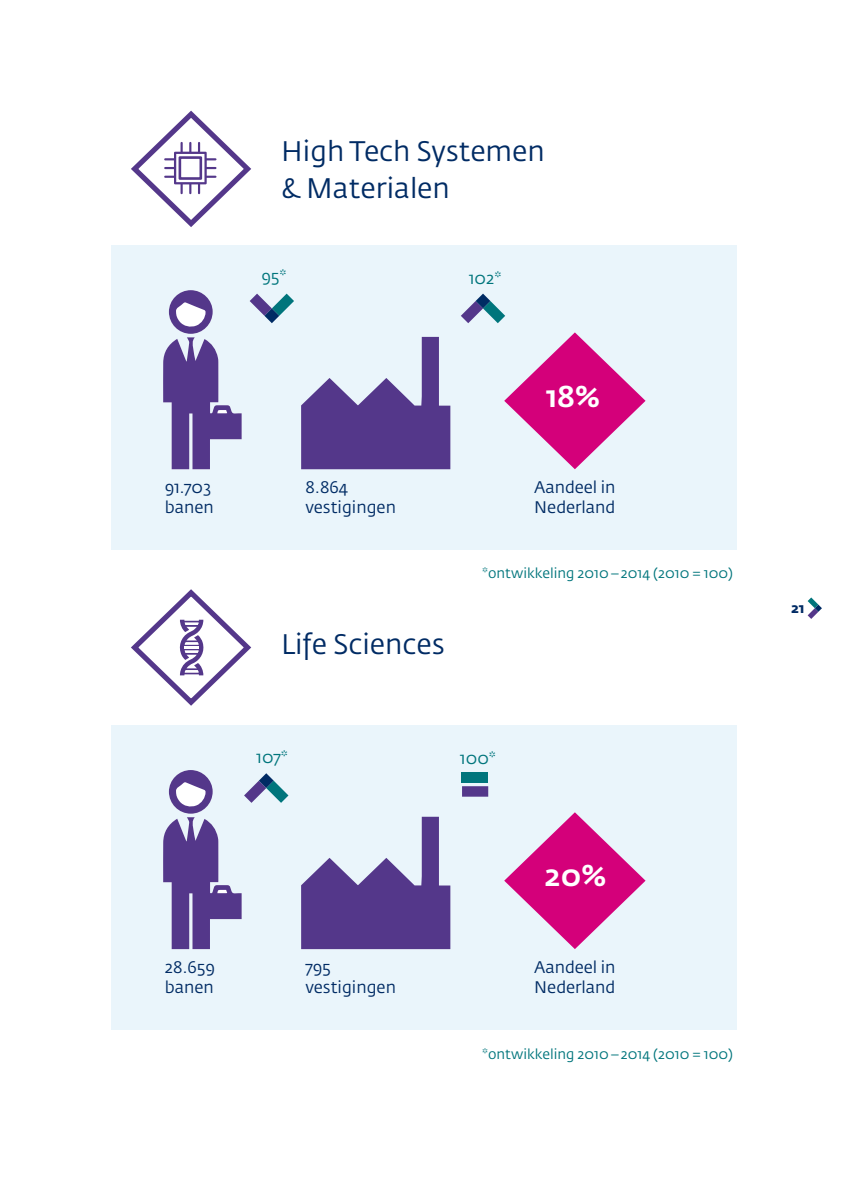
<style>
.page{position:relative;width:844px;height:1191px;background:#fff}
.page>*{position:absolute;margin:0;border:0;box-sizing:border-box;transform-origin:0 0}
.t1{font:500 29.93px "Fedra Sans Pro";color:#fff}
.t2{font:28px/36.8px "Fedra Sans Pro";color:#002b64}
.t3{font:16.62px/19.9px "Fedra Sans Pro";color:#002b64}
.t4{font:16.62px "Fedra Sans Pro";color:#00757c}
.t5{font:14px "Fedra Sans Pro";color:#00757c}
.t6{font:700 14px "Fedra Sans Pro";color:#002b64}
</style>
<div class="page">
<svg style="left:807px;top:597px;width:14px;height:22px"></svg>
<div style="left:111px;top:724px;width:625px;height:305px;background:#eaf5fb"></div>
<div style="left:111px;top:245px;width:625px;height:304px;background:#eaf5fb"></div>
<svg style="left:504px;top:332px;width:141px;height:137px"></svg>
<svg style="left:504px;top:812px;width:141px;height:137px"></svg>
<svg style="left:301px;top:337px;width:149px;height:132px"></svg>
<svg style="left:301px;top:816px;width:149px;height:133px"></svg>
<svg style="left:163px;top:290px;width:78px;height:179px"></svg>
<svg style="left:131px;top:110px;width:121px;height:117px"></svg>
<svg style="left:131px;top:589px;width:121px;height:117px"></svg>
<svg style="left:163px;top:770px;width:125px;height:179px"></svg>
<div style="left:461px;top:772px;width:27px;height:11px;background:#00757c"></div>
<svg style="left:249px;top:294px;width:45px;height:29px"></svg>
<svg style="left:461px;top:294px;width:44px;height:29px"></svg>
<div style="left:462px;top:786px;width:26px;height:10px;background:#54378a"></div>
<h2 class="t2" style="left:281px;top:133px;width:265px">High Tech Systemen &amp; Materialen</h2>
<p class="t4" style="left:261px;top:266px;width:27px">95*</p>
<p class="t4" style="left:468px;top:268px;width:34px">102*</p>
<h1 class="t1" style="left:545px;top:377px;width:56px">18%</h1>
<p class="t3" style="left:165px;top:477px;width:50px">91.703 banen</p>
<p class="t3" style="left:534px;top:477px;width:83px">Aandeel in<br>Nederland</p>
<p class="t3" style="left:305px;top:477px;width:92px">8.864 vestigingen</p>
<p class="t3" style="left:165px;top:957px;width:52px">28.659 banen</p>
<h2 class="t2" style="left:281px;top:625px;width:165px">Life Sciences</h2>
<p class="t5" style="left:482px;top:564px;width:252px">*ontwikkeling 2010–2014 (2010 = 100)</p>
<p class="t4" style="left:256px;top:746px;width:33px">107*</p>
<p class="t4" style="left:460px;top:748px;width:37px">100*</p>
<p class="t3" style="left:305px;top:957px;width:92px">795 vestigingen</p>
<h1 class="t1" style="left:544px;top:857px;width:63px">20%</h1>
<p class="t3" style="left:534px;top:957px;width:83px">Aandeel in<br>Nederland</p>
<p class="t5" style="left:482px;top:1045px;width:252px">*ontwikkeling 2010–2014 (2010 = 100)</p>
<p class="t6" style="left:791px;top:599px;width:15px">21</p>
</div>
